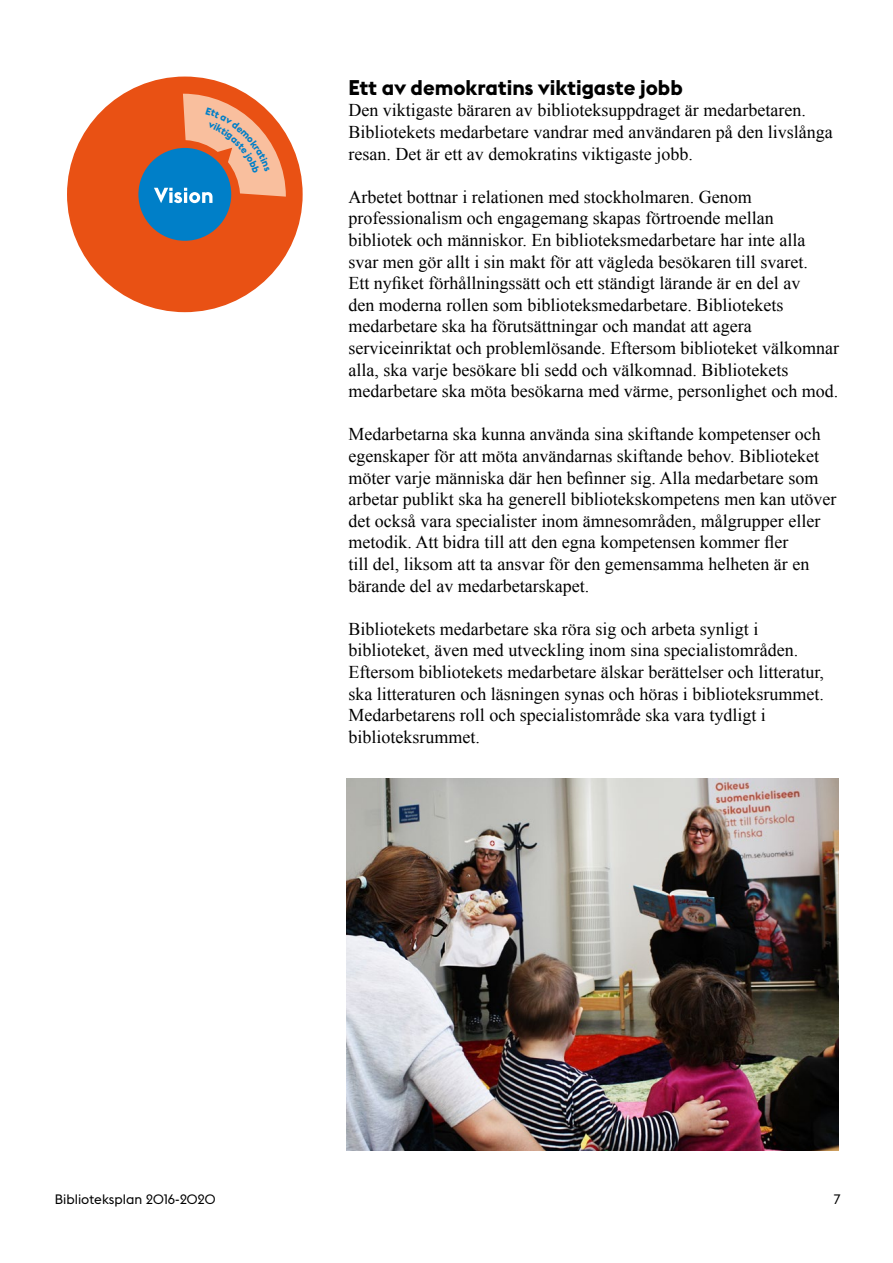
<style>
.page{position:relative;width:893px;height:1263px;background:#fff}
.page>*{position:absolute;margin:0;border:0;box-sizing:border-box;transform-origin:0 0}
.t1{font:700 21px "Stockholm Type";color:#000}
.t2{font:18px/21.6px "Times New Roman";color:#000}
.t3{font:13.5px "Stockholm Type";color:#000}
</style>
<div class="page">
<div style="left:67px;top:77px;width:236px;height:235px;background:#e95114;border-radius:50%"></div>
<div style="left:138px;top:148px;width:93px;height:93px;background:#007fc8;border-radius:50%"></div>
<img style="left:347px;top:778px;width:492px;height:372px">
<svg style="left:154px;top:94px;width:132px;height:109px"></svg>
<p class="t1" style="left:348px;top:72px;width:336px">Ett av demokratins viktigaste jobb</p>
<p class="t2" style="left:348px;top:99px;width:486px">Den viktigaste bäraren av biblioteksuppdraget är medarbetaren.<br>Bibliotekets medarbetare vandrar med användaren på den livslånga resan. Det är ett av demokratins viktigaste jobb.</p>
<p class="t2" style="left:348px;top:186px;width:492px">Arbetet bottnar i relationen med stockholmaren. Genom professionalism och engagemang skapas förtroende mellan bibliotek och människor. En biblioteksmedarbetare har inte alla svar men gör allt i sin makt för att vägleda besökaren till svaret.<br>Ett nyfiket förhållningssätt och ett ständigt lärande är en del av<br>den moderna rollen som biblioteksmedarbetare. Bibliotekets medarbetare ska ha förutsättningar och mandat att agera serviceinriktat och problemlösande. Eftersom biblioteket välkomnar alla, ska varje besökare bli sedd och välkomnad. Bibliotekets medarbetare ska möta besökarna med värme, personlighet och mod.</p>
<p class="t2" style="left:348px;top:423px;width:489px">Medarbetarna ska kunna använda sina skiftande kompetenser och egenskaper för att möta användarnas skiftande behov. Biblioteket möter varje människa där hen befinner sig. Alla medarbetare som arbetar publikt ska ha generell bibliotekskompetens men kan utöver det också vara specialister inom ämnesområden, målgrupper eller metodik. Att bidra till att den egna kompetensen kommer fler<br>till del, liksom att ta ansvar för den gemensamma helheten är en bärande del av medarbetarskapet.</p>
<p class="t2" style="left:348px;top:618px;width:477px">Bibliotekets medarbetare ska röra sig och arbeta synligt i biblioteket, även med utveckling inom sina specialistområden.<br>Eftersom bibliotekets medarbetare älskar berättelser och litteratur, ska litteraturen och läsningen synas och höras i biblioteksrummet.<br>Medarbetarens roll och specialistområde ska vara tydligt i biblioteksrummet.</p>
<p class="t3" style="left:55px;top:1190px;width:162px">Biblioteksplan 2016-2020</p>
<p class="t3" style="left:834px;top:1190px;width:8px">7</p>
</div>
